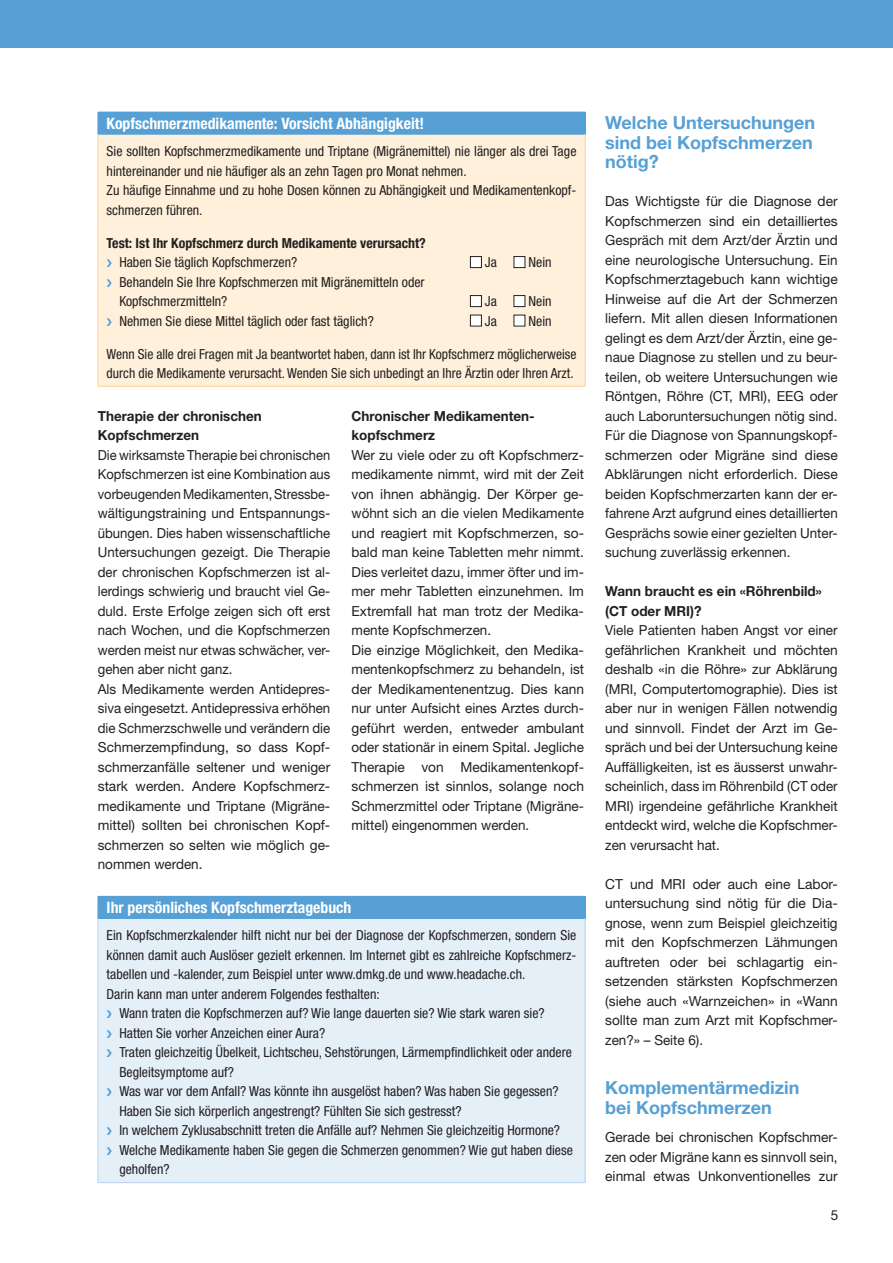
<style>
.page{position:relative;width:893px;height:1263px;background:#fff}
.page>*{position:absolute;margin:0;border:0;box-sizing:border-box;transform-origin:0 0}
.t1{font:700 18px/19.5px "Helvetica Neue";color:#56a0d5}
.t2{font:700 condensed 15.75px "Helvetica Neue";color:#fff}
.t3{font:13.8px/19.5px "Helvetica Neue";color:#231f20;text-align:justify}
.t4{font:condensed 13.8px/19.5px "Helvetica Neue";color:#231f20}
.t5{font:13.8px/19.5px "Helvetica Neue";color:#231f20;scale:.93 1}
.t6{font:700 13.8px/19.5px "Helvetica Neue";color:#231f20}
.t7{font:700 condensed 13.8px "Helvetica Neue";color:#231f20}
</style>
<div class="page">
<div style="left:98px;top:112px;width:487px;height:22px;background:#56a0d5"></div>
<div style="left:98px;top:134px;width:487px;height:252px;background:#fef0da"></div>
<svg style="left:585px;top:112px;width:1px;height:22px"></svg>
<hr style="left:98px;top:134px;width:487px;height:1px;background:#56a0d5">
<hr style="left:98px;top:134px;width:1px;height:252px;background:#fdd39b">
<hr style="left:585px;top:134px;width:1px;height:252px;background:#fdd39b">
<hr style="left:98px;top:386px;width:487px;height:1px;background:#fdd39b">
<div style="left:470px;top:257px;width:11px;height:11px;background:#fff"></div>
<div style="left:470px;top:256px;width:12px;height:12px;border:1px solid #231f20"></div>
<div style="left:514px;top:257px;width:11px;height:11px;background:#fff"></div>
<div style="left:514px;top:256px;width:11px;height:12px;border:1px solid #231f20"></div>
<div style="left:470px;top:296px;width:11px;height:11px;background:#fff"></div>
<div style="left:470px;top:295px;width:12px;height:12px;border:1px solid #231f20"></div>
<div style="left:514px;top:296px;width:11px;height:11px;background:#fff"></div>
<div style="left:514px;top:295px;width:11px;height:12px;border:1px solid #231f20"></div>
<div style="left:470px;top:315px;width:11px;height:11px;background:#fff"></div>
<div style="left:470px;top:315px;width:12px;height:11px;border:1px solid #231f20"></div>
<div style="left:514px;top:315px;width:11px;height:11px;background:#fff"></div>
<div style="left:98px;top:896px;width:487px;height:22px;background:#56a0d5"></div>
<div style="left:98px;top:918px;width:487px;height:265px;background:#e4eff8"></div>
<hr style="left:98px;top:919px;width:1px;height:263px;background:#b9d3ed">
<hr style="left:585px;top:919px;width:1px;height:263px;background:#b9d3ed">
<hr style="left:98px;top:1182px;width:487px;height:1px;background:#b9d3ed">
<svg style="left:585px;top:896px;width:1px;height:22px"></svg>
<hr style="left:98px;top:918px;width:487px;height:1px;background:#56a0d5">
<div style="left:0;top:0;width:893px;height:47px;background:#56a0d5"></div>
<p class="t2" style="left:107px;top:114px;width:319px">Kopfschmerzmedikamente: Vorsicht Abhängigkeit!</p>
<p class="t4" style="left:107px;top:141px;width:471px">Sie sollten Kopfschmerzmedikamente und Triptane (Migränemittel) nie länger als drei Tage hintereinander und nie häufiger als an zehn Tagen pro Monat nehmen.<br>Zu häufige Einnahme und zu hohe Dosen können zu Abhängigkeit und Medikamentenkopf&shy;schmerzen führen.</p>
<p class="t7" style="left:107px;top:234px;width:321px">Test: Ist Ihr Kopfschmerz durch Medikamente verursacht?</p>
<p class="t4" style="left:119px;top:252px;width:179px">Haben Sie täglich Kopfschmerzen?</p>
<p class="t4" style="left:485px;top:252px;width:14px">Ja</p>
<p class="t4" style="left:528px;top:252px;width:25px">Nein</p>
<p class="t4" style="left:119px;top:272px;width:307px">Behandeln Sie Ihre Kopfschmerzen mit Migränemitteln oder<br>Kopfschmerzmitteln?</p>
<p class="t4" style="left:485px;top:291px;width:14px">Ja</p>
<p class="t4" style="left:528px;top:291px;width:25px">Nein</p>
<p class="t4" style="left:119px;top:311px;width:256px">Nehmen Sie diese Mittel täglich oder fast täglich?</p>
<p class="t4" style="left:485px;top:311px;width:14px">Ja</p>
<p class="t4" style="left:528px;top:311px;width:25px">Nein</p>
<p class="t4" style="left:107px;top:344px;width:471px">Wenn Sie alle drei Fragen mit Ja beantwortet haben, dann ist Ihr Kopfschmerz möglicherweise durch die Medikamente verursacht. Wenden Sie sich unbedingt an Ihre Ärztin oder Ihren Arzt.</p>
<p class="t6" style="left:98px;top:406px;width:165px">Therapie der chronischen<br>Kopfschmerzen</p>
<p class="t5" style="left:98px;top:445px;width:251px">Die wirksamste Therapie bei chronischen Kopfschmerzen ist eine Kombination aus vorbeugenden Medikamenten, Stressbe&shy;wältigungstraining und Entspannungs&shy;übungen. Dies haben wissenschaftliche Untersuchungen gezeigt. Die Therapie der chronischen Kopfschmerzen ist al&shy;lerdings schwierig und braucht viel Ge&shy;duld. Erste Erfolge zeigen sich oft erst nach Wochen, und die Kopfschmerzen werden meist nur etwas schwächer, ver&shy;gehen aber nicht ganz.<br>Als Medikamente werden Antidepres&shy;siva eingesetzt. Antidepressiva erhöhen die Schmerzschwelle und verändern die Schmerzempfindung, so dass Kopf&shy;schmerzanfälle seltener und weniger stark werden. Andere Kopfschmerz&shy;medikamente und Triptane (Migräne&shy;mittel) sollten bei chronischen Kopf&shy;schmerzen so selten wie möglich ge&shy;nommen werden.</p>
<p class="t6" style="left:351px;top:406px;width:185px">Chronischer Medikamenten&shy;kopfschmerz</p>
<p class="t3" style="left:351px;top:445px;width:234px;text-align:left">Wer zu viele oder zu oft Kopfschmerz&shy;medikamente nimmt, wird mit der Zeit von ihnen abhängig. Der Körper ge&shy;wöhnt sich an die vielen Medikamente und reagiert mit Kopfschmerzen, so&shy;bald man keine Tabletten mehr nimmt.<br>Dies verleitet dazu, immer öfter und im&shy;mer mehr Tabletten einzunehmen. Im Extremfall hat man trotz der Medika&shy;mente Kopfschmerzen.<br>Die einzige Möglichkeit, den Medika&shy;mentenkopfschmerz zu behandeln, ist der Medikamentenentzug. Dies kann nur unter Aufsicht eines Arztes durch&shy;geführt werden, entweder ambulant oder stationär in einem Spital. Jegliche Therapie von Medikamentenkopf&shy;schmerzen ist sinnlos, solange noch Schmerzmittel oder Triptane (Migräne&shy;mittel) eingenommen werden.</p>
<p class="t2" style="left:107px;top:898px;width:246px">Ihr persönliches Kopfschmerztagebuch</p>
<p class="t4" style="left:107px;top:925px;width:471px">Ein Kopfschmerzkalender hilft nicht nur bei der Diagnose der Kopfschmerzen, sondern Sie</p>
<p class="t4" style="left:107px;top:945px;width:471px">können damit auch Auslöser gezielt erkennen. Im Internet gibt es zahlreiche Kopfschmerz-</p>
<p class="t4" style="left:107px;top:964px;width:420px">tabellen und -kalender, zum Beispiel unter www.dmkg.de und www.headache.ch.</p>
<p class="t4" style="left:107px;top:984px;width:275px">Darin kann man unter anderem Folgendes festhalten:</p>
<p class="t4" style="left:119px;top:1003px;width:427px">Wann traten die Kopfschmerzen auf? Wie lange dauerten sie? Wie stark waren sie?</p>
<p class="t4" style="left:119px;top:1023px;width:207px">Hatten Sie vorher Anzeichen einer Aura?</p>
<p class="t4" style="left:119px;top:1042px;width:454px">Traten gleichzeitig Übelkeit, Lichtscheu, Sehstörungen, Lärmempfindlichkeit oder andere</p>
<p class="t4" style="left:119px;top:1062px;width:116px">Begleitsymptome auf?</p>
<p class="t4" style="left:119px;top:1081px;width:441px">Was war vor dem Anfall? Was könnte ihn ausgelöst haben? Was haben Sie gegessen?</p>
<p class="t4" style="left:119px;top:1101px;width:344px">Haben Sie sich körperlich angestrengt? Fühlten Sie sich gestresst?</p>
<p class="t4" style="left:119px;top:1120px;width:442px">In welchem Zyklusabschnitt treten die Anfälle auf? Nehmen Sie gleichzeitig Hormone?</p>
<p class="t4" style="left:119px;top:1140px;width:455px">Welche Medikamente haben Sie gegen die Schmerzen genommen? Wie gut haben diese</p>
<p class="t4" style="left:119px;top:1159px;width:52px">geholfen?</p>
<h1 class="t1" style="left:605px;top:113px;width:212px">Welche Untersuchungen sind bei Kopfschmerzen nötig?</h1>
<p class="t3" style="left:605px;top:191px;width:234px">Das Wichtigste für die Diagnose der Kopfschmerzen sind ein detailliertes Gespräch mit dem Arzt/der Ärztin und eine neurologische Untersuchung. Ein Kopfschmerztagebuch kann wichtige Hinweise auf die Art der Schmerzen liefern. Mit allen diesen Informationen gelingt es dem Arzt/der Ärztin, eine ge&shy;naue Diagnose zu stellen und zu beur&shy;teilen, ob weitere Untersuchungen wie Röntgen, Röhre (CT, MRI), EEG oder auch Laboruntersuchungen nötig sind.<br>Für die Diagnose von Spannungskopf&shy;schmerzen oder Migräne sind diese Abklärungen nicht erforderlich. Diese beiden Kopfschmerzarten kann der er&shy;fahrene Arzt aufgrund eines detaillierten Gesprächs sowie einer gezielten Unter&shy;suchung zuverlässig erkennen.</p>
<p class="t6" style="left:605px;top:581px;width:218px">Wann braucht es ein «Röhrenbild» (CT oder MRI)?</p>
<p class="t3" style="left:605px;top:620px;width:234px">Viele Patienten haben Angst vor einer gefährlichen Krankheit und möchten deshalb «in die Röhre» zur Abklärung (MRI, Computertomographie). Dies ist aber nur in wenigen Fällen notwendig und sinnvoll. Findet der Arzt im Ge&shy;spräch und bei der Untersuchung keine Auffälligkeiten, ist es äusserst unwahr&shy;scheinlich, dass im Röhrenbild (CT oder MRI) irgendeine gefährliche Krankheit entdeckt wird, welche die Kopfschmer&shy;zen verursacht hat.</p>
<p class="t3" style="left:605px;top:874px;width:234px">CT und MRI oder auch eine Labor&shy;untersuchung sind nötig für die Dia&shy;gnose, wenn zum Beispiel gleichzeitig mit den Kopfschmerzen Lähmungen auftreten oder bei schlagartig ein&shy;setzenden stärksten Kopfschmerzen (siehe auch «Warnzeichen» in «Wann sollte man zum Arzt mit Kopfschmer&shy;zen?» – Seite 6).</p>
<h1 class="t1" style="left:605px;top:1078px;width:196px">Komplementärmedizin bei Kopfschmerzen</h1>
<p class="t3" style="left:605px;top:1127px;width:234px">Gerade bei chronischen Kopfschmer&shy;zen oder Migräne kann es sinnvoll sein, einmal etwas Unkonventionelles zur</p>
<p class="t3" style="left:831px;top:1205px;width:9px">5</p>
</div>
